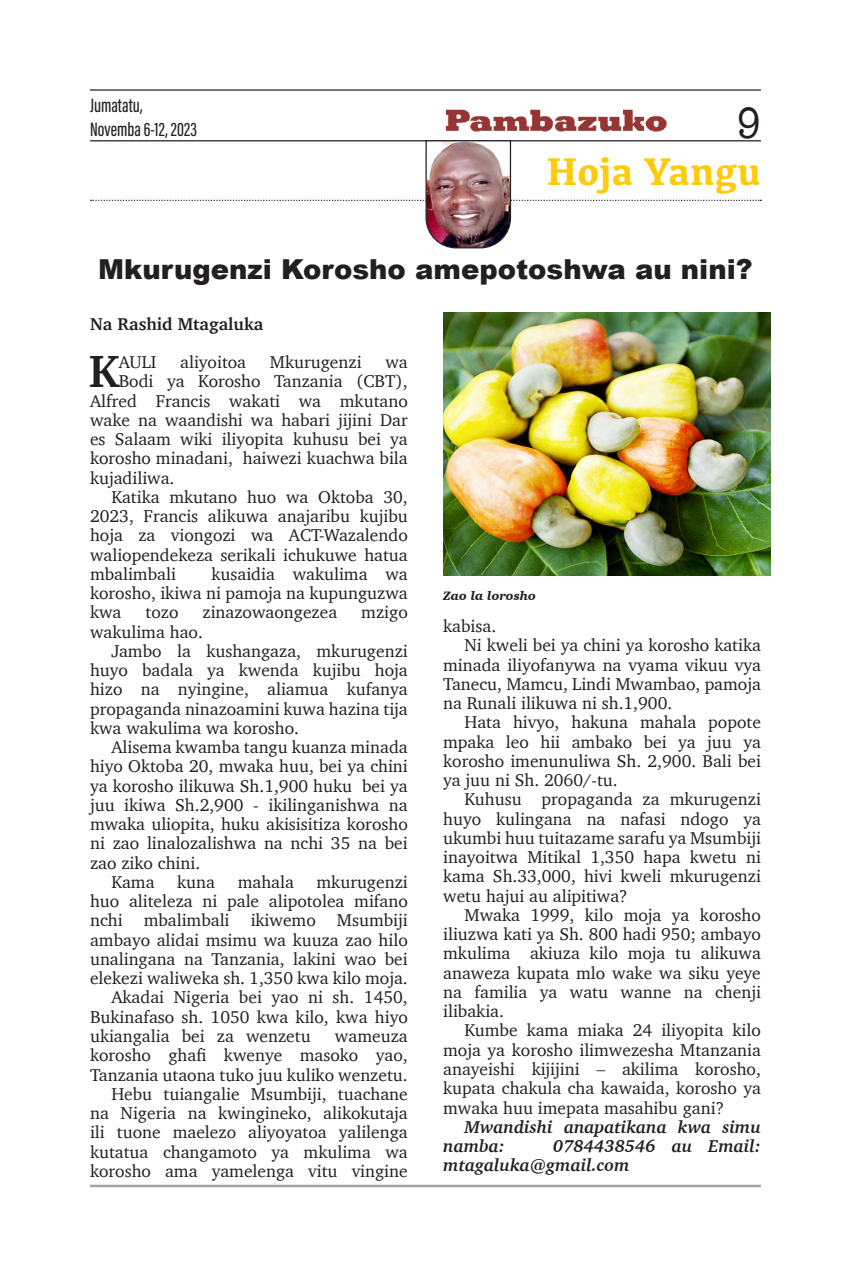
<style>
.page{position:relative;width:851px;height:1276px;background:#fff}
.page>*{position:absolute;margin:0;border:0;box-sizing:border-box;transform-origin:0 0}
.t1{font:700 46.25px "Charter";color:#231f20}
.t2{font:45px "American Typewriter";color:#231f20;scale:.84 1}
.t3{font:700 40px "Kefa";color:#feca0a}
.t4{font:900 27.5px "Arial";color:#231f20}
.t5{font:20px/24px "Acumin Variable Concept";color:#231f20}
.t6{font:17.5px/19.2px "Charter";color:#231f20;text-align:justify}
.t7{font:italic 700 17.5px/19.2px "Charter";color:#231f20}
.t8{font:700 17.5px "Charter";color:#231f20}
.t9{font:italic 900 12.5px "Charter";color:#231f20}
</style>
<div class="page">
<hr style="left:90px;top:89px;width:670px;height:2px;background:#231f20">
<hr style="left:90px;top:140px;width:670px;height:1px;background:#231f20">
<hr style="left:90px;top:1184px;width:670px;height:3px;background:#a1a3a6">
<img style="left:446px;top:109px;width:220px;height:23px">
<svg style="left:91px;top:140px;width:670px;height:109px"></svg>
<img style="left:443px;top:312px;width:327px;height:264px">
<p class="t5" style="left:90px;top:92px;width:108px">Jumatatu,<br>Novemba 6-12, 2023</p>
<h2 class="t2" style="left:736px;top:88px;width:30px">9</h2>
<p class="t3" style="left:546px;top:145px;width:216px">Hoja Yangu</p>
<p class="t4" style="left:98px;top:249px;width:656px">Mkurugenzi Korosho amepotoshwa au nini?</p>
<p class="t8" style="left:90px;top:308px;width:175px">Na Rashid Mtagaluka</p>
<p class="t1" style="left:89px;top:331px;width:32px">K</p>
<p class="t6" style="left:119px;top:352px;width:39px">AULI</p>
<p class="t6" style="left:180px;top:352px;width:67px">aliyoitoa</p>
<p class="t6" style="left:270px;top:352px;width:93px">Mkurugenzi</p>
<p class="t6" style="left:385px;top:352px;width:24px">wa</p>
<p class="t6" style="left:119px;top:371px;width:290px">Bodi ya Korosho Tanzania (CBT),</p>
<p class="t6" style="left:90px;top:391px;width:319px">Alfred Francis wakati wa mkutano</p>
<p class="t6" style="left:90px;top:410px;width:319px">wake na waandishi wa habari jijini Dar</p>
<p class="t6" style="left:90px;top:429px;width:319px">es Salaam wiki iliyopita kuhusu bei ya</p>
<p class="t6" style="left:90px;top:448px;width:319px">korosho minadani, haiwezi kuachwa bila</p>
<p class="t6" style="left:90px;top:468px;width:86px">kujadiliwa.</p>
<p class="t6" style="left:90px;top:487px;width:319px;text-indent:21px">Katika mkutano huo wa Oktoba 30, 2023, Francis alikuwa anajaribu kujibu hoja za viongozi wa ACT-Wazalendo waliopendekeza serikali ichukuwe hatua mbalimbali</p>
<p class="t6" style="left:90px;top:564px;width:319px;text-indent:121px">kusaidia wakulima wa korosho, ikiwa ni pamoja na kupunguzwa kwa</p>
<p class="t6" style="left:145px;top:602px;width:34px">tozo</p>
<p class="t6" style="left:202px;top:602px;width:136px">zinazowaongezea</p>
<p class="t6" style="left:361px;top:602px;width:48px">mzigo</p>
<p class="t6" style="left:90px;top:622px;width:114px">wakulima hao.</p>
<p class="t6" style="left:90px;top:641px;width:319px;text-indent:21px">Jambo la kushangaza, mkurugenzi huyo badala ya kwenda kujibu hoja hizo na nyingine, aliamua kufanya propaganda ninazoamini kuwa hazina tija kwa wakulima wa korosho.</p>
<p class="t6" style="left:90px;top:737px;width:319px;text-indent:21px">Alisema kwamba tangu kuanza minada hiyo Oktoba 20, mwaka huu, bei ya chini ya korosho ilikuwa Sh.1,900 huku bei ya juu ikiwa Sh.2,900 - ikilinganishwa na mwaka uliopita, huku akisisitiza korosho ni zao linalozalishwa na nchi 35 na bei zao ziko chini.</p>
<p class="t6" style="left:111px;top:872px;width:45px">Kama</p>
<p class="t6" style="left:177px;top:872px;width:39px">kuna</p>
<p class="t6" style="left:238px;top:872px;width:58px">mahala</p>
<p class="t6" style="left:90px;top:872px;width:319px;text-indent:226px">mkurugenzi huo aliteleza ni pale alipotolea mifano nchi mbalimbali ikiwemo Msumbiji ambayo alidai msimu wa kuuza zao hilo unalingana na Tanzania, lakini wao bei elekezi waliweka sh. 1,350 kwa kilo moja.</p>
<p class="t6" style="left:90px;top:987px;width:319px;text-indent:21px">Akadai Nigeria bei yao ni sh. 1450, Bukinafaso sh. 1050 kwa kilo, kwa hiyo ukiangalia bei za wenzetu</p>
<p class="t6" style="left:90px;top:1026px;width:319px;text-indent:245px">wameuza korosho ghafi kwenye masoko yao, Tanzania utaona tuko juu kuliko wenzetu.</p>
<p class="t6" style="left:90px;top:1084px;width:319px;text-indent:21px">Hebu tuiangalie Msumbiji, tuachane na Nigeria na kwingineko, alikokutaja ili tuone maelezo aliyoyatoa yalilenga kutatua changamoto ya mkulima wa korosho ama yamelenga vitu vingine</p>
<p class="t9" style="left:443px;top:588px;width:94px">Zao la lorosho</p>
<p class="t6" style="left:443px;top:616px;width:54px">kabisa.</p>
<p class="t6" style="left:443px;top:635px;width:319px;text-indent:21px">Ni kweli bei ya chini ya korosho katika minada iliyofanywa na vyama vikuu vya Tanecu, Mamcu, Lindi Mwambao, pamoja na Runali ilikuwa ni sh.1,900.</p>
<p class="t6" style="left:443px;top:712px;width:319px;text-indent:21px">Hata hivyo, hakuna mahala popote mpaka leo hii ambako bei ya juu ya korosho imenunuliwa Sh. 2,900. Bali bei ya juu ni Sh. 2060/-tu.</p>
<p class="t6" style="left:443px;top:789px;width:319px;text-indent:21px">Kuhusu propaganda za mkurugenzi huyo kulingana na nafasi ndogo ya ukumbi huu tuitazame sarafu ya Msumbiji inayoitwa Mitikal 1,350 hapa kwetu ni kama Sh.33,000, hivi kweli mkurugenzi wetu hajui au alipitiwa?</p>
<p class="t6" style="left:443px;top:905px;width:319px;text-indent:21px">Mwaka 1999, kilo moja ya korosho iliuzwa kati ya Sh. 800 hadi 950; ambayo mkulima akiuza kilo moja tu alikuwa anaweza kupata mlo wake wa siku yeye na familia ya watu wanne na chenji ilibakia.</p>
<p class="t6" style="left:443px;top:1020px;width:319px;text-indent:21px">Kumbe kama miaka 24 iliyopita kilo moja ya korosho ilimwezesha Mtanzania anayeishi kijijini – akilima korosho, kupata chakula cha kawaida, korosho ya mwaka huu imepata masahibu gani?</p>
<p class="t7" style="left:443px;top:1117px;width:319px;text-indent:21px">Mwandishi anapatikana kwa simu namba:</p>
<p class="t7" style="left:443px;top:1136px;width:319px;text-indent:110px">0784438546 au Email: mtagaluka@gmail.com</p>
</div>
